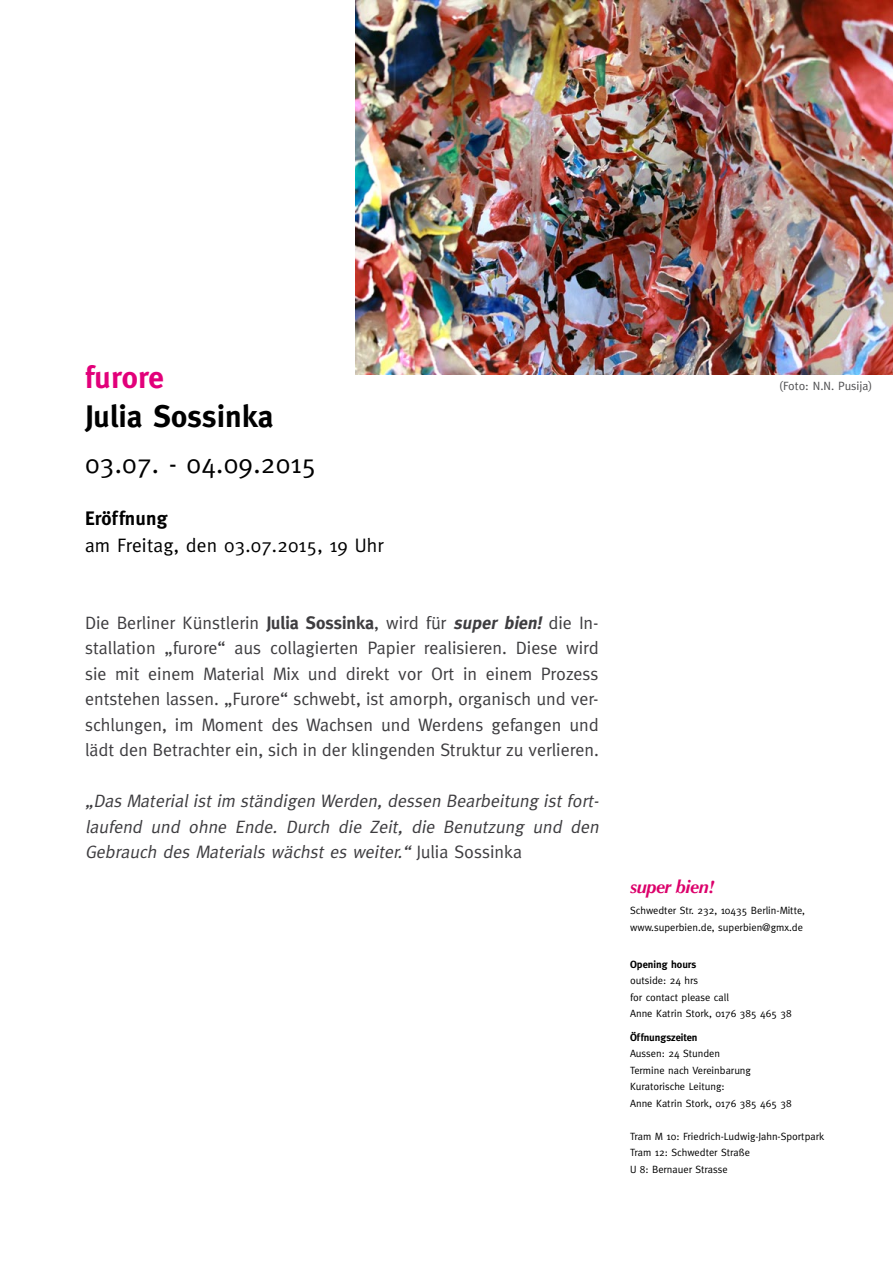
<style>
.page{position:relative;width:893px;height:1263px;background:#fff}
.page>*{position:absolute;margin:0;border:0;box-sizing:border-box;transform-origin:0 0}
.t1{font:700 31.05px "Meta";letter-spacing:.01em;color:#000}
.t2{font:700 31.05px "Meta";letter-spacing:.01em;color:#e2007a}
.t3{font:27.15px "Meta";letter-spacing:.01em;color:#000}
.t4{font:19.5px "Meta";letter-spacing:.01em;color:#000}
.t5{font:700 19.5px "Meta";letter-spacing:.01em;color:#000}
.t6{font:18px/25.5px "Meta";color:#3e3d40;text-align:justify}
.t7{font:italic 18px/25.5px "Meta";color:#3e3d40;text-align:justify}
.t8{font:italic 700 18px "Optima";letter-spacing:-.02em;color:#dc006b}
.t9{font:12px "Meta";color:#4e4e50}
.t10{font:10.5px/16.5px "Meta";color:#000}
.t11{font:700 10.5px "Meta";color:#000}
.s1{font-weight:700}
.s2{font-weight:700;font-style:italic}
.s3{font-style:normal}
</style>
<div class="page">
<img style="left:355px;top:0;width:538px;height:374px">
<h1 class="t2" style="left:85px;top:359px;width:81px">furore</h1>
<h1 class="t1" style="left:85px;top:398px;width:190px">Julia Sossinka</h1>
<h2 class="t3" style="left:85px;top:448px;width:233px">03.07. - 04.09.2015</h2>
<p class="t5" style="left:85px;top:506px;width:84px">Eröffnung</p>
<p class="t4" style="left:85px;top:534px;width:300px">am Freitag, den 03.07.2015, 19 Uhr</p>
<p class="t6" style="left:85px;top:609px;width:515px">Die Berliner Künstlerin <span class="s1">Julia Sossinka</span>, wird für <span class="s2">super bien!</span> die In&shy;stallation „furore“ aus collagierten Papier realisieren. Diese wird sie mit einem Material Mix und direkt vor Ort in einem Prozess entstehen lassen. „Furore“ schwebt, ist amorph, organisch und ver&shy;schlungen, im Moment des Wachsen und Werdens gefangen und lädt den Betrachter ein, sich in der klingenden Struktur zu verlieren.</p>
<p class="t7" style="left:85px;top:788px;width:519px">„Das Material ist im ständigen Werden, dessen Bearbeitung ist fort&shy;laufend und ohne Ende. Durch die Zeit, die Benutzung und den Gebrauch des Materials wächst es weiter.“ <span class="s3">J u l i a S o s s i n k a</span></p>
<p class="t9" style="left:779px;top:379px;width:95px">(Foto: N.N. Pusija)</p>
<p class="t8" style="left:630px;top:877px;width:86px">super bien!</p>
<p class="t10" style="left:630px;top:902px;width:177px">Schwedter Str. 232, 10435 Berlin-Mitte, www.superbien.de, superbien@gmx.de</p>
<p class="t11" style="left:630px;top:958px;width:68px">Opening hours</p>
<p class="t10" style="left:630px;top:972px;width:163px">outside: 24 hrs<br>for contact please call<br>Anne Katrin Stork, 0176 385 465 38</p>
<p class="t11" style="left:630px;top:1031px;width:69px">Öffnungszeiten</p>
<p class="t10" style="left:630px;top:1045px;width:163px">Aussen: 24 Stunden<br>Termine nach Vereinbarung<br>Kuratorische Leitung:<br>Anne Katrin Stork, 0176 385 465 38</p>
<p class="t10" style="left:630px;top:1128px;width:196px">Tram M 10: Friedrich-Ludwig-Jahn-Sportpark<br>Tram 12: Schwedter Straße<br>U 8: Bernauer Strasse</p>
</div>
